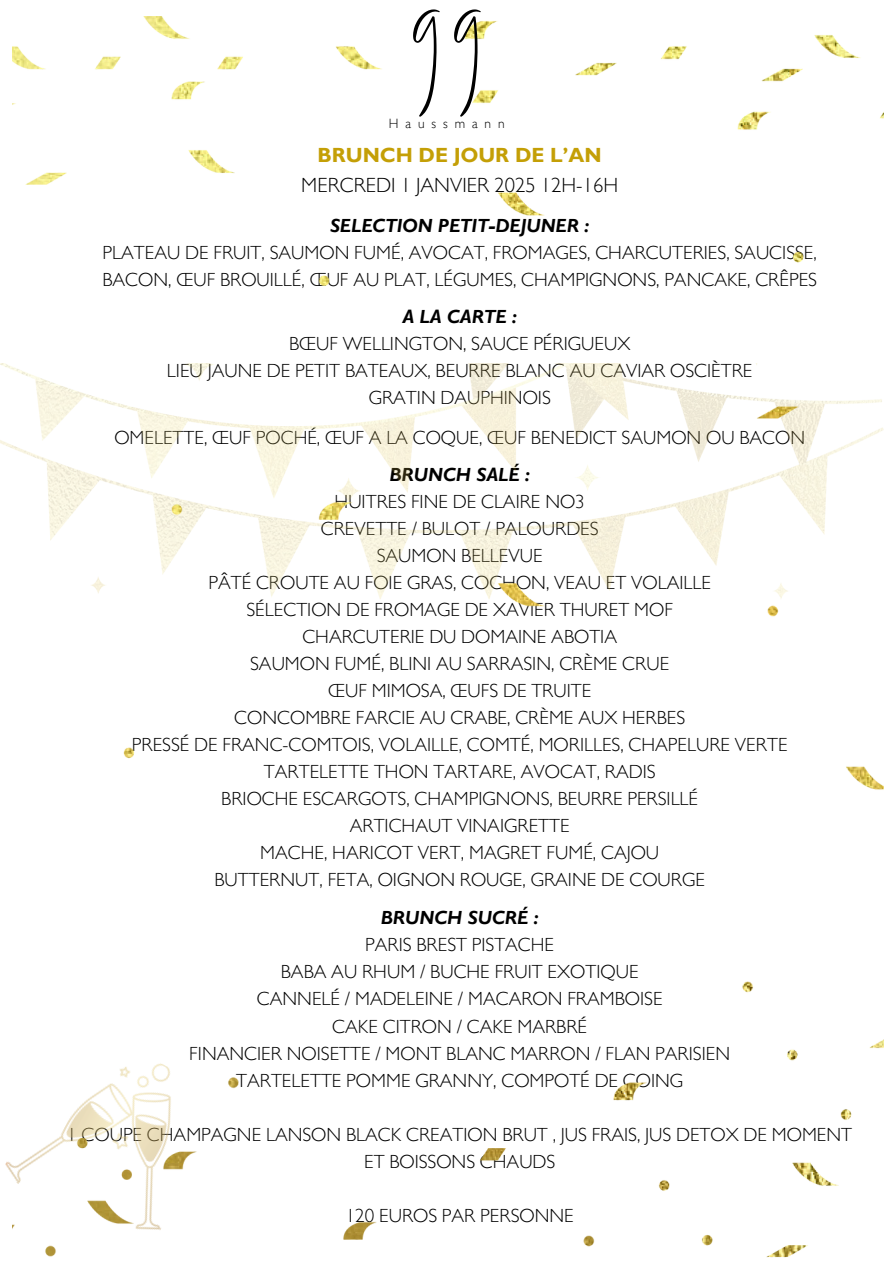
<style>
.page{position:relative;width:894px;height:1264px;background:#fff}
.page>*{position:absolute;margin:0;border:0;box-sizing:border-box;transform-origin:0 0}
.t1{font:65.55px "Better Saturday";color:#000}
.t2{font:300 20.55px/29.2px "Gill Sans MT Std";color:#000;text-align:center}
.t3{font:300 19.05px/27px "Gill Sans MT Std";color:#000;text-align:center}
.t4{font:300 13.5px "Gill Sans MT Std";letter-spacing:.51em;color:#000}
.s1{font-weight:700;color:#c49f06}
.s2{font-weight:700;font-style:italic}
</style>
<div class="page">
<img style="left:12px;top:17px;width:871px;height:1241px">
<h1 class="t1" style="left:409px;top:51px;width:77px">99</h1>
<p class="t4" style="left:418px;top:119px;width:31px">uss</p>
<p class="t4" style="left:454px;top:119px;width:51px">mann</p>
<p class="t4" style="left:389px;top:119px;width:24px">H a</p>
<p class="t2" style="left:301px;top:144px;width:318px"><span class="s1">BRUNCH DE JOUR DE L’AN<br></span>MERCREDI 1 JANVIER 2025 12H-16H</p>
<p class="t3" style="left:102px;top:215px;width:715px"><span class="s2">SELECTION PETIT-DEJUNER :<br></span>PLATEAU DE FRUIT, SAUMON FUMÉ, AVOCAT, FROMAGES, CHARCUTERIES, SAUCISSE,<br>BACON, ŒUF BROUILLÉ, ŒUF AU PLAT, LÉGUMES, CHAMPIGNONS, PANCAKE, CRÊPES</p>
<h1 class="t3" style="left:167px;top:306px;width:587px"><span class="s2">A LA CARTE :<br></span>BŒUF WELLINGTON, SAUCE PÉRIGUEUX<br>LIEU JAUNE DE PETIT BATEAUX, BEURRE BLANC AU CAVIAR OSCIÈTRE<br>GRATIN DAUPHINOIS</h1>
<h1 class="t3" style="left:114px;top:427px;width:692px">OMELETTE, ŒUF POCHÉ, ŒUF A LA COQUE, ŒUF BENEDICT SAUMON OU BACON</h1>
<h1 class="t3" style="left:132px;top:464px;width:657px"><span class="s2">BRUNCH SALÉ :<br></span>HUITRES FINE DE CLAIRE NO3<br>CREVETTE / BULOT / PALOURDES<br>SAUMON BELLEVUE<br>PÂTÉ CROUTE AU FOIE GRAS, COCHON, VEAU ET VOLAILLE<br>SÉLECTION DE FROMAGE DE XAVIER THURET MOF<br>CHARCUTERIE DU DOMAINE ABOTIA<br>SAUMON FUMÉ, BLINI AU SARRASIN, CRÈME CRUE<br>ŒUF MIMOSA, ŒUFS DE TRUITE<br>CONCOMBRE FARCIE AU CRABE, CRÈME AUX HERBES<br>PRESSÉ DE FRANC-COMTOIS, VOLAILLE, COMTÉ, MORILLES, CHAPELURE VERTE TARTELETTE THON TARTARE, AVOCAT, RADIS<br>BRIOCHE ESCARGOTS, CHAMPIGNONS, BEURRE PERSILLÉ<br>ARTICHAUT VINAIGRETTE<br>MACHE, HARICOT VERT, MAGRET FUMÉ, CAJOU<br>BUTTERNUT, FETA, OIGNON ROUGE, GRAINE DE COURGE</h1>
<h1 class="t3" style="left:189px;top:907px;width:542px"><span class="s2">BRUNCH SUCRÉ :<br></span>PARIS BREST PISTACHE<br>BABA AU RHUM / BUCHE FRUIT EXOTIQUE<br>CANNELÉ / MADELEINE / MACARON FRAMBOISE<br>CAKE CITRON / CAKE MARBRÉ<br>FINANCIER NOISETTE / MONT BLANC MARRON / FLAN PARISIEN TARTELETTE POMME GRANNY, COMPOTÉ DE COING</h1>
<h1 class="t3" style="left:67px;top:1123px;width:786px">1 COUPE CHAMPAGNE LANSON BLACK CREATION BRUT , JUS FRAIS, JUS DETOX DE MOMENT<br>ET BOISSONS CHAUDS</h1>
<h1 class="t3" style="left:345px;top:1204px;width:229px">120 EUROS PAR PERSONNE</h1>
</div>
